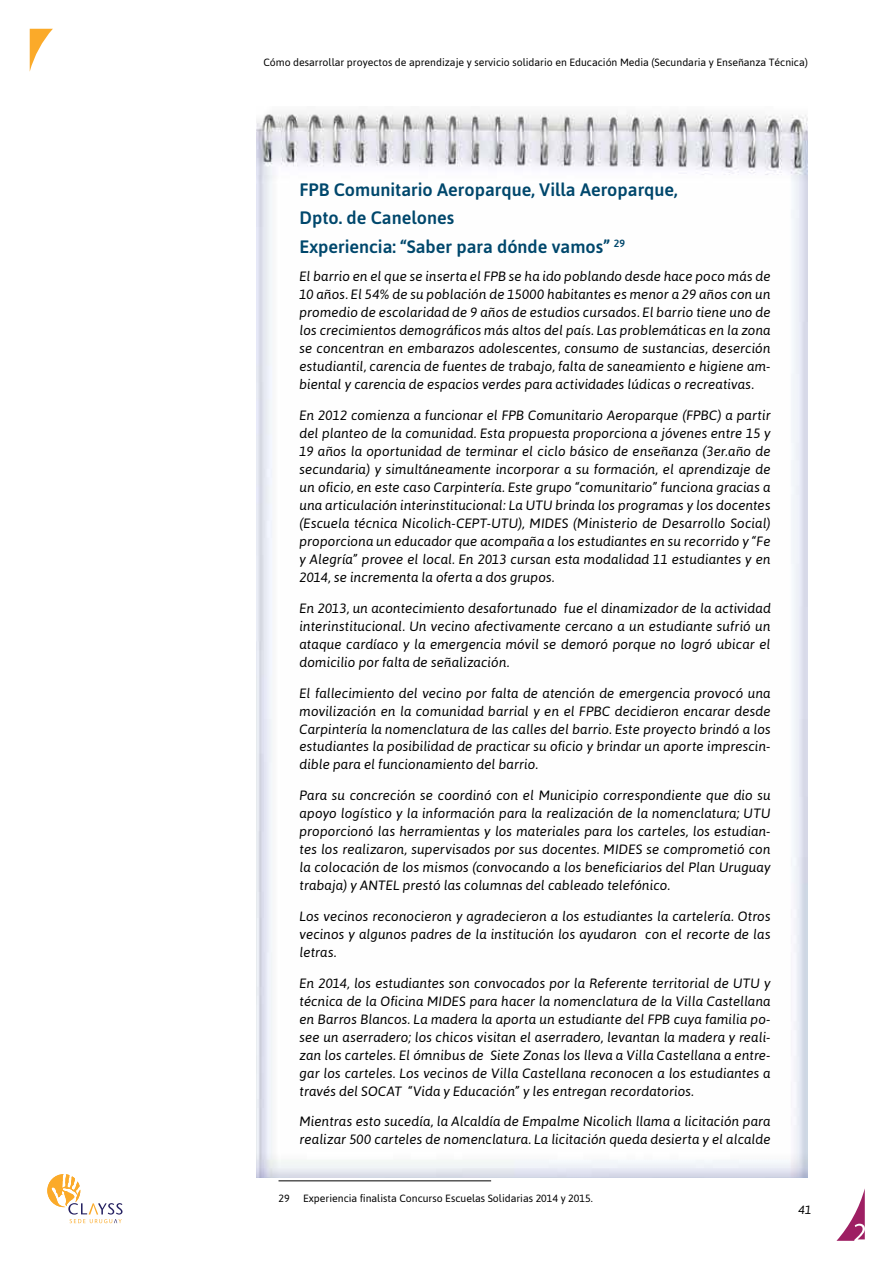
<style>
.page{position:relative;width:893px;height:1263px;background:#fff}
.page>*{position:absolute;margin:0;border:0;box-sizing:border-box;transform-origin:0 0}
.t1{font:500 18px/28.2px "Asap";color:#00476c}
.t2{font:italic 13.5px/18px "Asap";letter-spacing:.005em;color:#000;text-align:justify}
.t3{font:italic 12px "Asap";color:#000}
.t4{font:10.5px "Asap";color:#000}
</style>
<div class="page">
<svg style="left:47px;top:1174px;width:76px;height:49px"></svg>
<svg style="left:30px;top:29px;width:23px;height:42px"></svg>
<svg style="left:836px;top:1188px;width:29px;height:53px"></svg>
<img style="left:257px;top:114px;width:551px;height:1064px">
<hr style="left:279px;top:1180px;width:212px;height:1px;background:#000">
<p class="t4" style="left:263px;top:55px;width:546px">Cómo desarrollar proyectos de aprendizaje y servicio solidario en Educación Media (Secundaria y Enseñanza Técnica)</p>
<h1 class="t1" style="left:300px;top:175px;width:380px">FPB Comunitario Aeroparque, Villa Aeroparque,<br>Dpto. de Canelones<br>Experiencia: “Saber para dónde vamos” <sup>29</sup></h1>
<p class="t2" style="left:300px;top:267px;width:473px">El barrio en el que se inserta el FPB se ha ido poblando desde hace poco más de 10 años. El 54% de su población de 15000 habitantes es menor a 29 años con un promedio de escolaridad de 9 años de estudios cursados. El barrio tiene uno de los crecimientos demográficos más altos del país. Las problemáticas en la zona se concentran en embarazos adolescentes, consumo de sustancias, deserción estudiantil, carencia de fuentes de trabajo, falta de saneamiento e higiene am&shy;biental y carencia de espacios verdes para actividades lúdicas o recreativas.</p>
<p class="t2" style="left:300px;top:406px;width:473px">En 2012 comienza a funcionar el FPB Comunitario Aeroparque (FPBC) a partir del planteo de la comunidad. Esta propuesta proporciona a jóvenes entre 15 y 19 años la oportunidad de terminar el ciclo básico de enseñanza (3er.año de secundaria) y simultáneamente incorporar a su formación, el aprendizaje de un oficio, en este caso Carpintería. Este grupo “comunitario” funciona gracias a una articulación interinstitucional: La UTU brinda los programas y los docentes (Escuela técnica Nicolich-CEPT-UTU), MIDES (Ministerio de Desarrollo Social) proporciona un educador que acompaña a los estudiantes en su recorrido y “Fe y Alegría” provee el local. En 2013 cursan esta modalidad 11 estudiantes y en 2014, se incrementa la oferta a dos grupos.</p>
<p class="t2" style="left:300px;top:598px;width:473px">En 2013, un acontecimiento desafortunado fue el dinamizador de la actividad interinstitucional. Un vecino afectivamente cercano a un estudiante sufrió un ataque cardíaco y la emergencia móvil se demoró porque no logró ubicar el domicilio por falta de señalización.</p>
<p class="t2" style="left:300px;top:683px;width:473px">El fallecimiento del vecino por falta de atención de emergencia provocó una movilización en la comunidad barrial y en el FPBC decidieron encarar desde Carpintería la nomenclatura de las calles del barrio. Este proyecto brindó a los estudiantes la posibilidad de practicar su oficio y brindar un aporte imprescin&shy;dible para el funcionamiento del barrio.</p>
<p class="t2" style="left:300px;top:786px;width:473px">Para su concreción se coordinó con el Municipio correspondiente que dio su apoyo logístico y la información para la realización de la nomenclatura; UTU proporcionó las herramientas y los materiales para los carteles, los estudian&shy;tes los realizaron, supervisados por sus docentes. MIDES se comprometió con la colocación de los mismos (convocando a los beneficiarios del Plan Uruguay trabaja) y ANTEL prestó las columnas del cableado telefónico.</p>
<p class="t2" style="left:300px;top:907px;width:473px">Los vecinos reconocieron y agradecieron a los estudiantes la cartelería. Otros vecinos y algunos padres de la institución los ayudaron con el recorte de las letras.</p>
<p class="t2" style="left:300px;top:973px;width:473px">En 2014, los estudiantes son convocados por la Referente territorial de UTU y técnica de la Oficina MIDES para hacer la nomenclatura de la Villa Castellana en Barros Blancos. La madera la aporta un estudiante del FPB cuya familia po&shy;see un aserradero; los chicos visitan el aserradero, levantan la madera y reali&shy;zan los carteles. El ómnibus de Siete Zonas los lleva a Villa Castellana a entre&shy;gar los carteles. Los vecinos de Villa Castellana reconocen a los estudiantes a través del SOCAT “Vida y Educación” y les entregan recordatorios.</p>
<p class="t2" style="left:300px;top:1112px;width:473px">Mientras esto sucedía, la Alcaldía de Empalme Nicolich llama a licitación para realizar 500 carteles de nomenclatura. La licitación queda desierta y el alcalde</p>
<p class="t4" style="left:279px;top:1191px;width:13px">29</p>
<p class="t4" style="left:303px;top:1191px;width:291px">Experiencia finalista Concurso Escuelas Solidarias 2014 y 2015.</p>
<p class="t3" style="left:799px;top:1202px;width:14px">41</p>
</div>
